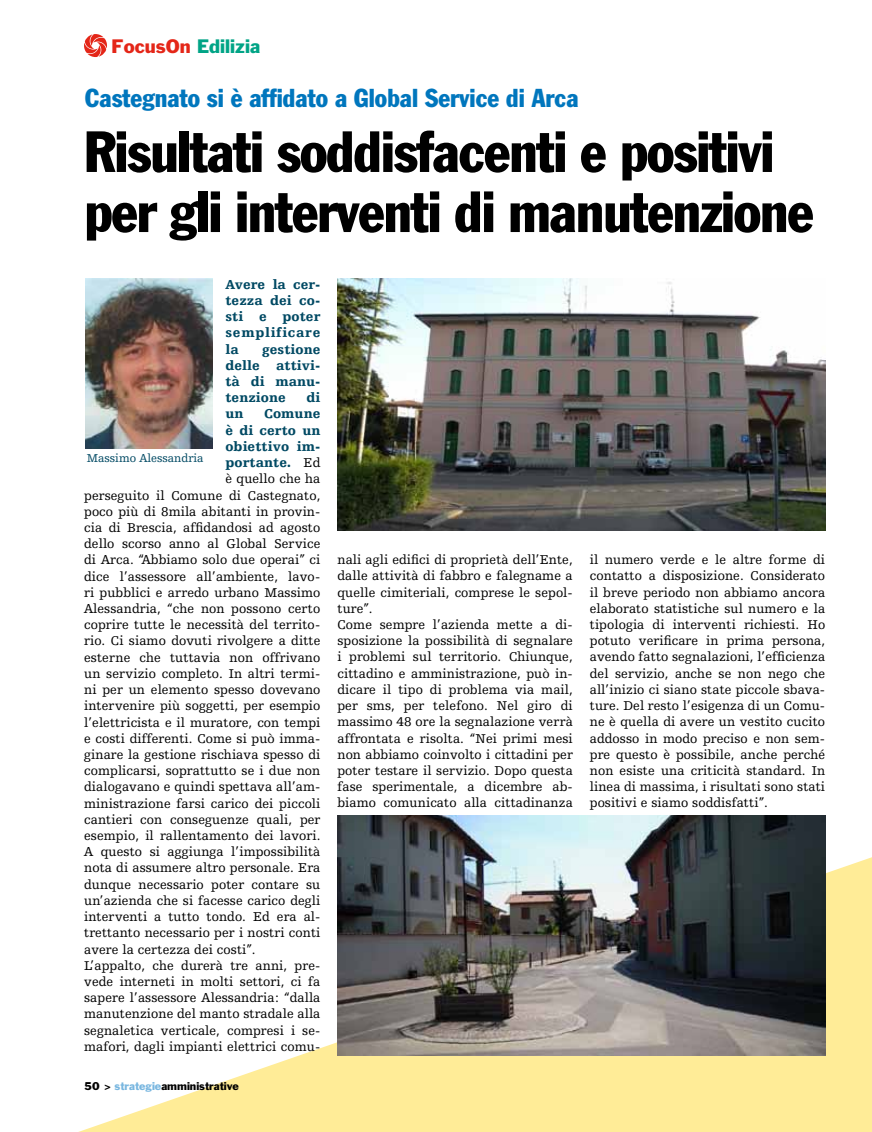
<style>
.page{position:relative;width:872px;height:1132px;background:#fff}
.page>*{position:absolute;margin:0;border:0;box-sizing:border-box;transform-origin:0 0}
.t1{font:condensed 57px/60px "Franklin Gothic";letter-spacing:-.02em;color:#000}
.t2{font:condensed 25.5px "Franklin Gothic";color:#0076bd}
.t3{font:18px "Franklin Gothic";color:#00a486}
.t4{font:13.5px/16.2px "Humanist Slabserif 712 BT";letter-spacing:.005em;color:#000}
.t5{font:900 13.5px/16.2px "Humanist Slabserif 712 BT";letter-spacing:.005em;color:#004963;text-align:justify}
.t6{font:12px "Humanist Slabserif 712 BT";color:#004963}
.t7{font:10.5px "Franklin Gothic";color:#000}
.s1{color:#e42618}
.s2{font-weight:400;color:#000}
.s3{color:#79b7e0}
</style>
<div class="page">
<svg style="left:84px;top:34px;width:23px;height:23px"></svg>
<svg style="left:81px;top:856px;width:791px;height:275px"></svg>
<img style="left:85px;top:279px;width:128px;height:170px">
<img style="left:337px;top:279px;width:488px;height:252px">
<img style="left:337px;top:815px;width:488px;height:240px">
<h3 class="t3" style="left:112px;top:34px;width:150px"><span class="s1">FocusOn</span> Edilizia</h3>
<h2 class="t2" style="left:85px;top:82px;width:495px">Castegnato si è affidato a Global Service di Arca</h2>
<h1 class="t1" style="left:84px;top:121px;width:731px">Risultati soddisfacenti e positivi per gli interventi di manutenzione</h1>
<p class="t5" style="left:225px;top:276px;width:96px">Avere la cer&shy;tezza dei co&shy;sti e poter semplificare la</p>
<p class="t5" style="left:225px;top:340px;width:96px;text-indent:37px">gestione delle attivi&shy;tà di manu&shy;tenzione</p>
<p class="t5" style="left:306px;top:389px;width:15px">di</p>
<p class="t5" style="left:225px;top:405px;width:20px">un</p>
<p class="t5" style="left:264px;top:405px;width:58px">Comune</p>
<p class="t5" style="left:225px;top:421px;width:96px">è di certo un</p>
<p class="t5" style="left:225px;top:438px;width:96px">obiettivo im-</p>
<p class="t5" style="left:225px;top:454px;width:96px">portante. <span class="s2">Ed</span></p>
<p class="t4" style="left:225px;top:470px;width:96px">è quello che ha</p>
<p class="t4" style="left:84px;top:486px;width:238px">perseguito il Comune di Castegnato,</p>
<p class="t4" style="left:84px;top:502px;width:238px">poco più di 8mila abitanti in provin-</p>
<p class="t4" style="left:84px;top:519px;width:238px">cia di Brescia, affidandosi ad agosto</p>
<p class="t4" style="left:84px;top:535px;width:238px">dello scorso anno al Global Service</p>
<p class="t4" style="left:84px;top:551px;width:238px">di Arca. “Abbiamo solo due operai” ci</p>
<p class="t4" style="left:84px;top:567px;width:238px">dice l’assessore all’ambiente, lavo-</p>
<p class="t4" style="left:84px;top:583px;width:238px">ri pubblici e arredo urbano Massimo</p>
<p class="t4" style="left:84px;top:600px;width:238px">Alessandria, “che non possono certo</p>
<p class="t4" style="left:84px;top:616px;width:238px">coprire tutte le necessità del territo-</p>
<p class="t4" style="left:84px;top:632px;width:238px">rio. Ci siamo dovuti rivolgere a ditte</p>
<p class="t4" style="left:84px;top:648px;width:238px">esterne che tuttavia non offrivano</p>
<p class="t4" style="left:84px;top:664px;width:238px">un servizio completo. In altri termi-</p>
<p class="t4" style="left:84px;top:681px;width:238px">ni per un elemento spesso dovevano</p>
<p class="t4" style="left:84px;top:697px;width:238px">intervenire più soggetti, per esempio</p>
<p class="t4" style="left:84px;top:713px;width:238px">l’elettricista e il muratore, con tempi</p>
<p class="t4" style="left:84px;top:729px;width:238px">e costi differenti. Come si può imma-</p>
<p class="t4" style="left:84px;top:745px;width:238px">ginare la gestione rischiava spesso di</p>
<p class="t4" style="left:84px;top:762px;width:238px">complicarsi, soprattutto se i due non</p>
<p class="t4" style="left:84px;top:778px;width:238px">dialogavano e quindi spettava all’am-</p>
<p class="t4" style="left:84px;top:794px;width:238px">ministrazione farsi carico dei piccoli</p>
<p class="t4" style="left:84px;top:810px;width:238px">cantieri con conseguenze quali, per</p>
<p class="t4" style="left:84px;top:826px;width:238px">esempio, il rallentamento dei lavori.</p>
<p class="t4" style="left:84px;top:843px;width:238px">A questo si aggiunga l’impossibilità</p>
<p class="t4" style="left:84px;top:859px;width:238px">nota di assumere altro personale. Era</p>
<p class="t4" style="left:84px;top:875px;width:238px">dunque necessario poter contare su</p>
<p class="t4" style="left:84px;top:891px;width:238px">un’azienda che si facesse carico degli</p>
<p class="t4" style="left:84px;top:907px;width:238px">interventi a tutto tondo. Ed era al-</p>
<p class="t4" style="left:84px;top:924px;width:238px">trettanto necessario per i nostri conti</p>
<p class="t4" style="left:84px;top:940px;width:173px">avere la certezza dei costi”.</p>
<p class="t4" style="left:84px;top:956px;width:238px">L’appalto, che durerà tre anni, pre-</p>
<p class="t4" style="left:84px;top:972px;width:238px">vede interneti in molti settori, ci fa</p>
<p class="t4" style="left:84px;top:988px;width:238px">sapere l’assessore Alessandria: “dalla</p>
<p class="t4" style="left:84px;top:1005px;width:238px">manutenzione del manto stradale alla</p>
<p class="t4" style="left:84px;top:1021px;width:238px">segnaletica verticale, compresi i se-</p>
<p class="t4" style="left:84px;top:1037px;width:238px">mafori, dagli impianti elettrici comu-</p>
<p class="t6" style="left:87px;top:450px;width:118px">Massimo Alessandria</p>
<p class="t7" style="left:84px;top:1079px;width:156px">50 &gt; <span class="s3">strategie</span>amministrative</p>
<p class="t4" style="left:337px;top:551px;width:237px">nali agli edifici di proprietà dell’Ente, dalle attività di fabbro e falegname a quelle cimiteriali, comprese le sepol&shy;ture”.<br>Come sempre l’azienda mette a di&shy;sposizione la possibilità di segnalare i problemi sul territorio. Chiunque, cittadino e amministrazione, può in&shy;dicare il tipo di problema via mail, per sms, per telefono. Nel giro di massimo 48 ore la segnalazione verrà affrontata e risolta. “Nei primi mesi non abbiamo coinvolto i cittadini per poter testare il servizio. Dopo questa fase sperimentale, a dicembre ab&shy;biamo comunicato alla cittadinanza</p>
<p class="t4" style="left:590px;top:551px;width:237px;text-align:justify">il numero verde e le altre forme di contatto a disposizione. Considerato il breve periodo non abbiamo ancora elaborato statistiche sul numero e la tipologia di interventi richiesti. Ho potuto verificare in prima persona, avendo fatto segnalazioni, l’efficienza del servizio, anche se non nego che all’inizio ci siano state piccole sbava&shy;ture. Del resto l’esigenza di un Comu&shy;ne è quella di avere un vestito cucito addosso in modo preciso e non sem&shy;pre questo è possibile, anche perché non esiste una criticità standard. In linea di massima, i risultati sono stati positivi e siamo soddisfatti”.</p>
</div>
